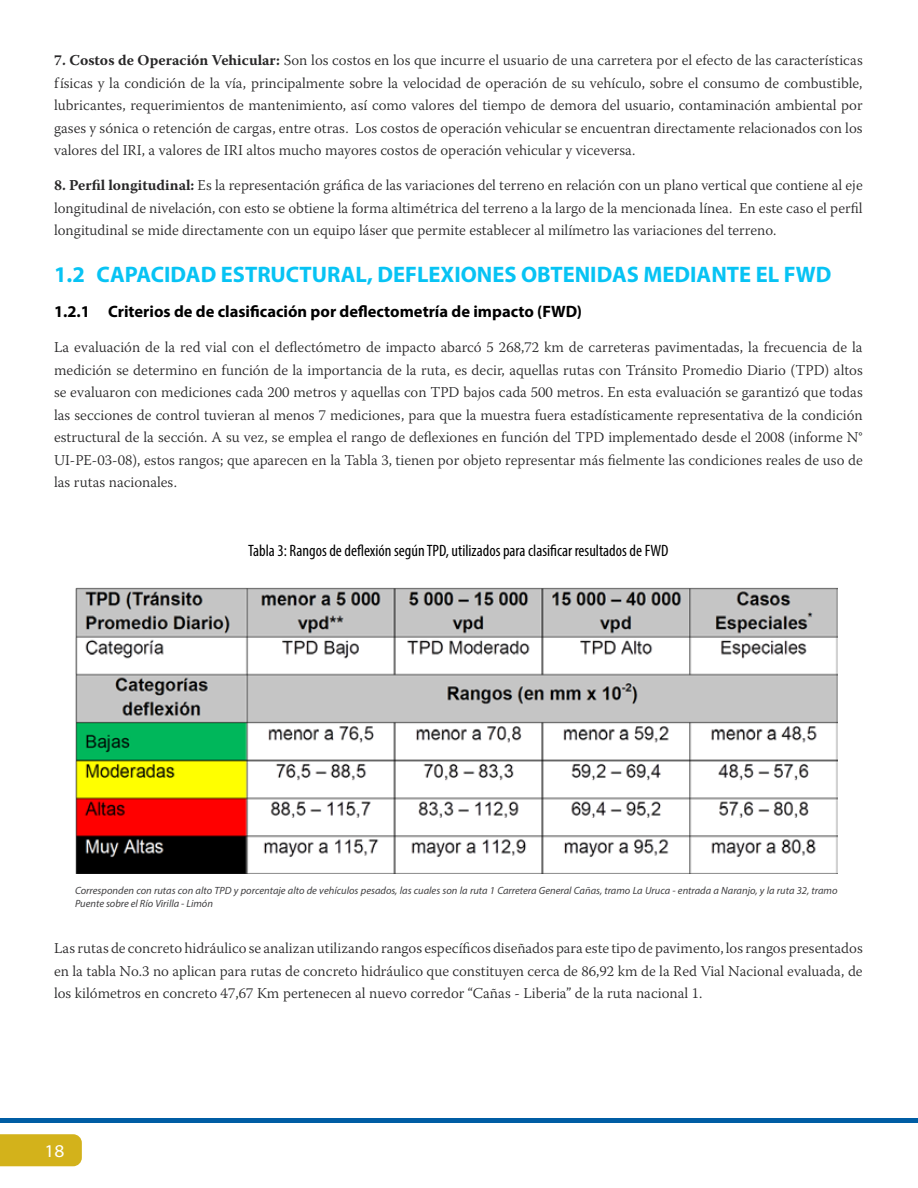
<style>
.page{position:relative;width:918px;height:1188px;background:#fff}
.page>*{position:absolute;margin:0;border:0;box-sizing:border-box;transform-origin:0 0}
.t1{font:700 22.5px "Myriad Pro";color:#07c3f4}
.t2{font:semi-expanded 18px "Myriad Pro";color:#fff}
.t3{font:condensed 16.5px "Myriad Pro";color:#000}
.t4{font:700 16.5px "Myriad Pro";color:#000}
.t5{font:300 15px/22.5px "Warnock Pro";color:#292829;text-align:justify}
.t6{font:italic 10.5px/13.5px "Myriad Pro";color:#414042}
.s1{font-weight:700}
</style>
<div class="page">
<div style="left:0;top:1134px;width:82px;height:32px;background:#d3b21b"></div>
<hr style="left:0;top:1119px;width:918px;height:4px;background:#005da4">
<img style="left:75px;top:587px;width:763px;height:287px">
<p class="t5" style="left:54px;top:49px;width:810px"><span class="s1">7. Costos de Operación Vehicular:</span> Son los costos en los que incurre el usuario de una carretera por el efecto de las características físicas y la condición de la vía, principalmente sobre la velocidad de operación de su vehículo, sobre el consumo de combustible, lubricantes, requerimientos de mantenimiento, así como valores del tiempo de demora del usuario, contaminación ambiental por gases y sónica o retención de cargas, entre otras. Los costos de operación vehicular se encuentran directamente relacionados con los valores del IRI, a valores de IRI altos mucho mayores costos de operación vehicular y viceversa.</p>
<p class="t5" style="left:54px;top:174px;width:810px"><span class="s1">8. Perfil longitudinal:</span> Es la representación gráfica de las variaciones del terreno en relación con un plano vertical que contiene al eje longitudinal de nivelación, con esto se obtiene la forma altimétrica del terreno a la largo de la mencionada línea. En este caso el perfil longitudinal se mide directamente con un equipo láser que permite establecer al milímetro las variaciones del terreno.</p>
<h1 class="t1" style="left:54px;top:260px;width:779px">1.2 CAPACIDAD ESTRUCTURAL, DEFLEXIONES OBTENIDAS MEDIANTE EL FWD</h1>
<p class="t4" style="left:54px;top:301px;width:530px">1.2.1 Criterios de de clasificación por deflectometría de impacto (FWD)</p>
<p class="t5" style="left:54px;top:336px;width:810px">La evaluación de la red vial con el deflectómetro de impacto abarcó 5 268,72 km de carreteras pavimentadas, la frecuencia de la medición se determino en función de la importancia de la ruta, es decir, aquellas rutas con Tránsito Promedio Diario (TPD) altos se evaluaron con mediciones cada 200 metros y aquellas con TPD bajos cada 500 metros. En esta evaluación se garantizó que todas las secciones de control tuvieran al menos 7 mediciones, para que la muestra fuera estadísticamente representativa de la condición estructural de la sección. A su vez, se emplea el rango de deflexiones en función del TPD implementado desde el 2008 (informe N° UI-PE-03-08), estos rangos; que aparecen en la Tabla 3, tienen por objeto representar más fielmente las condiciones reales de uso de las rutas nacionales.</p>
<p class="t3" style="left:248px;top:541px;width:422px">Tabla 3: Rangos de deflexión según TPD, utilizados para clasificar resultados de FWD</p>
<p class="t6" style="left:75px;top:883px;width:764px">Corresponden con rutas con alto TPD y porcentaje alto de vehículos pesados, las cuales son la ruta 1 Carretera General Cañas, tramo La Uruca - entrada a Naranjo, y la ruta 32, tramo<br>Puente sobre el Río Virilla - Limón</p>
<p class="t5" style="left:54px;top:937px;width:810px">Las rutas de concreto hidráulico se analizan utilizando rangos específicos diseñados para este tipo de pavimento, los rangos presentados en la tabla No.3 no aplican para rutas de concreto hidráulico que constituyen cerca de 86,92 km de la Red Vial Nacional evaluada, de los kilómetros en concreto 47,67 Km pertenecen al nuevo corredor “Cañas - Liberia” de la ruta nacional 1.</p>
<p class="t2" style="left:44px;top:1141px;width:22px">18</p>
</div>
